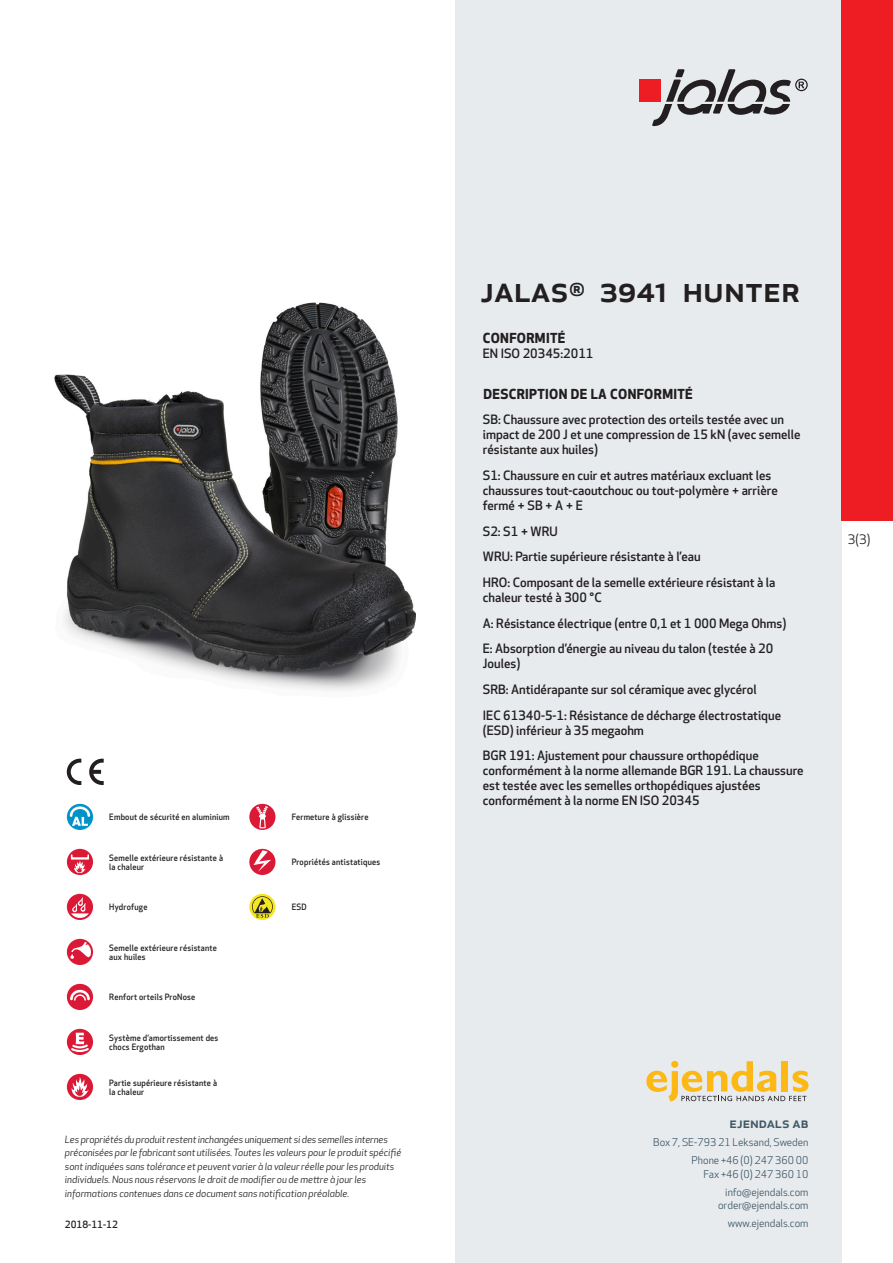
<style>
.page{position:relative;width:893px;height:1263px;background:#fff}
.page>*{position:absolute;margin:0;border:0;box-sizing:border-box;transform-origin:0 0}
.prodname{font:500 36px "Apex New";color:#231f20}
.t1{font:500 15px "Apex New";color:#405968}
.Funktion_body{font:700 13.5px "Apex New";letter-spacing:.025em;color:#231f20}
.t2{font:12.75px "Apex New";color:#231f20}
.Funktion_body-2{font:500 12.6px/15px "Apex New";color:#231f20}
.t3{font:10.5px/18px "Apex New";color:#405968;text-align:right}
.t4{font:italic 9.75px/13.5px "Apex New";color:#231f20}
.t5{font:500 9.75px "Apex New";color:#231f20}
.Artikel{font:500 8.55px/9px "Apex New";letter-spacing:.025em;color:#231f20;scale:.95 1}
</style>
<div class="page">
<div style="left:455px;top:0;width:387px;height:1263px;background:#e8ebee"></div>
<svg style="left:646px;top:1061px;width:162px;height:40px"></svg>
<img style="left:54px;top:302px;width:361px;height:389px">
<div style="left:842px;top:0;width:51px;height:520px;background:#ee1d23"></div>
<svg style="left:67px;top:804px;width:26px;height:26px"></svg>
<svg style="left:70px;top:806px;width:20px;height:20px"></svg>
<div style="left:67px;top:849px;width:26px;height:26px;background:#db1836;border-radius:50%"></div>
<svg style="left:71px;top:854px;width:18px;height:19px"></svg>
<div style="left:67px;top:894px;width:26px;height:26px;background:#db1836;border-radius:50%"></div>
<svg style="left:71px;top:897px;width:18px;height:21px"></svg>
<div style="left:67px;top:939px;width:26px;height:26px;background:#db1836;border-radius:50%"></div>
<svg style="left:70px;top:942px;width:21px;height:17px"></svg>
<div style="left:67px;top:984px;width:26px;height:26px;background:#db1836;border-radius:50%"></div>
<svg style="left:70px;top:990px;width:20px;height:11px"></svg>
<svg style="left:67px;top:1029px;width:26px;height:26px"></svg>
<svg style="left:69px;top:1033px;width:22px;height:20px"></svg>
<div style="left:67px;top:1074px;width:26px;height:26px;background:#db1836;border-radius:50%"></div>
<svg style="left:71px;top:1077px;width:18px;height:20px"></svg>
<div style="left:249px;top:804px;width:26px;height:26px;background:#db1836;border-radius:50%"></div>
<svg style="left:256px;top:806px;width:12px;height:22px"></svg>
<div style="left:249px;top:849px;width:26px;height:26px;background:#db1836;border-radius:50%"></div>
<svg style="left:254px;top:850px;width:17px;height:22px"></svg>
<svg style="left:249px;top:894px;width:26px;height:26px"></svg>
<svg style="left:252px;top:896px;width:21px;height:22px"></svg>
<svg style="left:89px;top:759px;width:15px;height:26px"></svg>
<svg style="left:67px;top:759px;width:14px;height:26px"></svg>
<div style="left:639px;top:80px;width:22px;height:22px;background:#ee1d23"></div>
<svg style="left:652px;top:69px;width:156px;height:57px"></svg>
<p class="Artikel" style="left:109px;top:812px;width:128px">Embout de sécurité en aluminium</p>
<p class="Artikel" style="left:109px;top:853px;width:121px">Semelle extérieure résistante à la chaleur</p>
<p class="Artikel" style="left:109px;top:902px;width:42px">Hydrofuge</p>
<p class="Artikel" style="left:109px;top:943px;width:115px">Semelle extérieure résistante aux huiles</p>
<p class="Artikel" style="left:109px;top:992px;width:92px">Renfort orteils ProNose</p>
<p class="Artikel" style="left:109px;top:1033px;width:116px">Système d’amortissement des chocs Ergothan</p>
<p class="Artikel" style="left:109px;top:1078px;width:115px">Partie supérieure résistante à la chaleur</p>
<p class="Artikel" style="left:292px;top:812px;width:82px">Fermeture à glissière</p>
<p class="Artikel" style="left:292px;top:857px;width:95px">Propriétés antistatiques</p>
<p class="Artikel" style="left:292px;top:902px;width:17px">ESD</p>
<p class="t4" style="left:65px;top:1132px;width:338px">Les propriétés du produit restent inchangées uniquement si des semelles internes préconisées par le fabricant sont utilisées. Toutes les valeurs pour le produit spécifié sont indiquées sans tolérance et peuvent varier à la valeur réelle pour les produits individuels. Nous nous réservons le droit de modifier ou de mettre à jour les informations contenues dans ce document sans notification préalable.</p>
<p class="t5" style="left:65px;top:1218px;width:54px">2018-11-12</p>
<p class="prodname" style="left:480px;top:265px;width:321px">JALAS<sup>®</sup> 3941 Hunter</p>
<p class="Funktion_body" style="left:483px;top:328px;width:84px">CONFORMITÉ</p>
<p class="Funktion_body-2" style="left:483px;top:346px;width:112px">EN ISO 20345:2011</p>
<p class="Funktion_body" style="left:483px;top:384px;width:211px">DESCRIPTION DE LA CONFORMITÉ</p>
<p class="Funktion_body-2" style="left:483px;top:412px;width:319px">SB: Chaussure avec protection des orteils testée avec un impact de 200 J et une compression de 15 kN (avec semelle résistante aux huiles)</p>
<p class="Funktion_body-2" style="left:483px;top:468px;width:297px">S1: Chaussure en cuir et autres matériaux excluant les chaussures tout-caoutchouc ou tout-polymère + arrière fermé + SB + A + E</p>
<p class="Funktion_body-2" style="left:483px;top:523px;width:76px">S2: S1 + WRU</p>
<p class="Funktion_body-2" style="left:483px;top:549px;width:219px">WRU: Partie supérieure résistante à l’eau</p>
<p class="Funktion_body-2" style="left:483px;top:575px;width:294px">HRO: Composant de la semelle extérieure résistant à la chaleur testé à 300 °C</p>
<p class="Funktion_body-2" style="left:483px;top:615px;width:305px">A: Résistance électrique (entre 0,1 et 1 000 Mega Ohms)</p>
<p class="Funktion_body-2" style="left:483px;top:641px;width:292px">E: Absorption d’énergie au niveau du talon (testée à 20<br>Joules)</p>
<p class="Funktion_body-2" style="left:483px;top:682px;width:275px">SRB: Antidérapante sur sol céramique avec glycérol</p>
<p class="Funktion_body-2" style="left:483px;top:707px;width:300px">IEC 61340-5-1: Résistance de décharge électrostatique (ESD) inférieur à 35 megaohm</p>
<p class="Funktion_body-2" style="left:483px;top:748px;width:322px">BGR 191: Ajustement pour chaussure orthopédique conformément à la norme allemande BGR 191. La chaussure est testée avec les semelles orthopédiques ajustées conformément à la norme EN ISO 20345</p>
<p class="t2" style="left:848px;top:531px;width:24px">3(3)</p>
<p class="t1" style="left:729px;top:1113px;width:80px">ejendals ab</p>
<p class="t3" style="left:653px;top:1133px;width:157px">Box 7, SE-793 21 Leksand, Sweden<br>Phone +46 (0) 247 360 00</p>
<p class="t3" style="left:703px;top:1165px;width:107px">Fax +46 (0) 247 360 10 info@ejendals.com</p>
<p class="t3" style="left:718px;top:1196px;width:92px">order@ejendals.com</p>
<p class="t3" style="left:728px;top:1215px;width:82px">www.ejendals.com</p>
</div>
